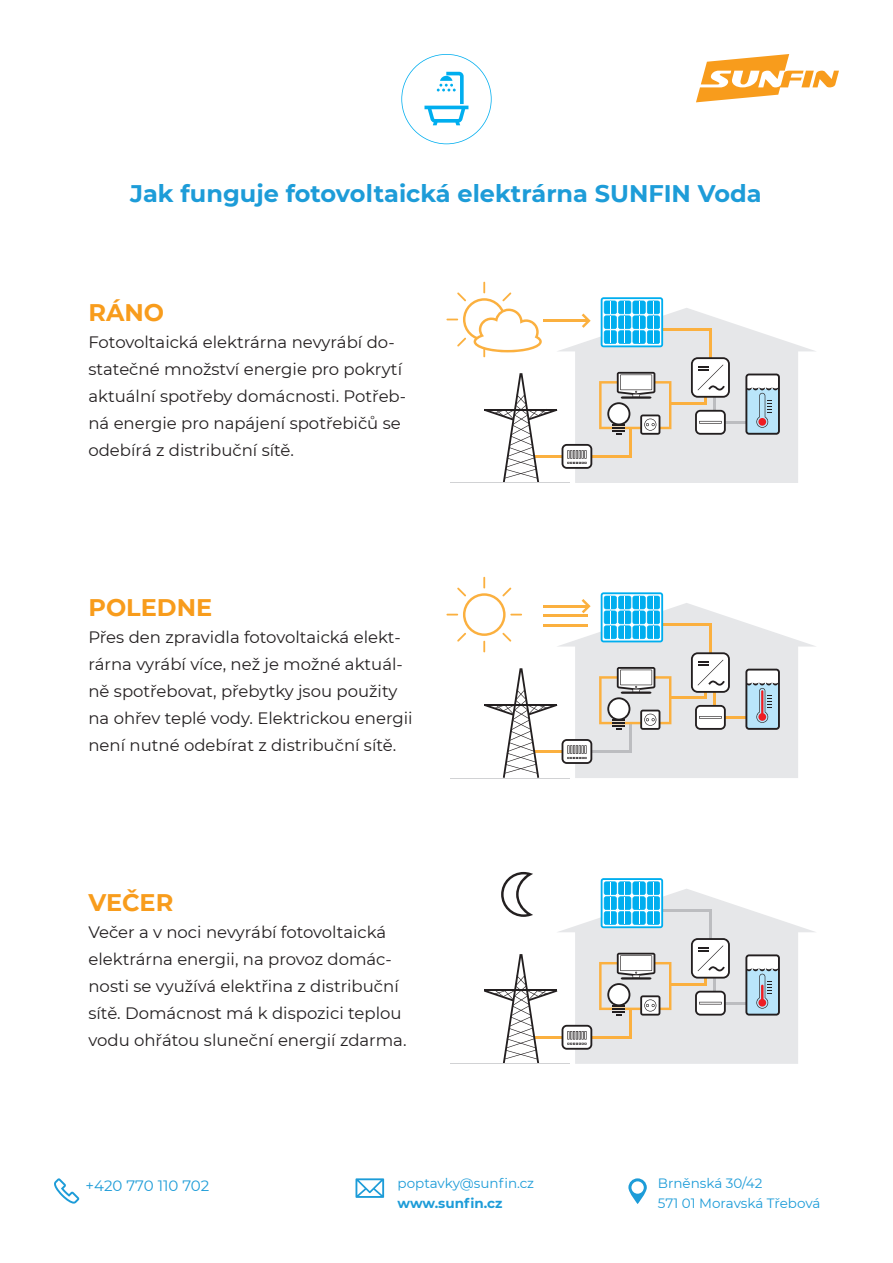
<style>
.page{position:relative;width:893px;height:1263px;background:#fff}
.page>*{position:absolute;margin:0;border:0;box-sizing:border-box;transform-origin:0 0}
.t1{font:700 24px "Montserrat";color:#1d9cd8}
.t2{font:700 24px "Montserrat";color:#f89c1c}
.t3{font:16.5px/27px "Montserrat";color:#231f20}
.t4{font:15px "Montserrat";letter-spacing:-.005em;color:#1d9cd8}
.t5{font:13.5px/19.5px "Montserrat";color:#1d9cd8}
.t6{font:700 13.5px "Montserrat";color:#1d9cd8}
</style>
<div class="page">
<svg style="left:401px;top:54px;width:91px;height:90px"></svg>
<svg style="left:628px;top:1178px;width:19px;height:26px"></svg>
<svg style="left:355px;top:1178px;width:29px;height:20px"></svg>
<svg style="left:54px;top:1178px;width:25px;height:25px"></svg>
<svg style="left:696px;top:54px;width:143px;height:48px"></svg>
<svg style="left:556px;top:603px;width:260px;height:175px;fill:#e6e7e9"></svg>
<hr style="left:670px;top:696px;width:35px;height:3px;background:#fbb03f">
<hr style="left:725px;top:716px;width:20px;height:3px;background:#fbb03f">
<hr style="left:562px;top:750px;width:69px;height:3px;background:#bcbdc0">
<hr style="left:630px;top:723px;width:2px;height:29px;background:#bcbdc0">
<hr style="left:662px;top:623px;width:48px;height:3px;background:#fbb03f">
<hr style="left:709px;top:623px;width:3px;height:30px;background:#fbb03f">
<svg style="left:599px;top:667px;width:72px;height:63px"></svg>
<svg style="left:446px;top:577px;width:76px;height:75px"></svg>
<svg style="left:484px;top:668px;width:108px;height:110px"></svg>
<hr style="left:543px;top:605px;width:45px;height:2px;background:#fbb03f">
<hr style="left:543px;top:614px;width:45px;height:3px;background:#fbb03f">
<hr style="left:543px;top:624px;width:45px;height:3px;background:#fbb03f">
<hr style="left:451px;top:778px;width:119px;height:1px;background:#d1d2d4">
<svg style="left:601px;top:592px;width:62px;height:50px;background:#45c3f3"></svg>
<svg style="left:582px;top:599px;width:9px;height:14px"></svg>
<svg style="left:691px;top:652px;width:39px;height:78px"></svg>
<svg style="left:745px;top:669px;width:35px;height:61px"></svg>
<svg style="left:558px;top:308px;width:258px;height:175px;fill:#e6e7e9"></svg>
<hr style="left:670px;top:402px;width:35px;height:2px;background:#fbb03f">
<hr style="left:725px;top:421px;width:21px;height:2px;background:#bcbdc0">
<hr style="left:562px;top:455px;width:69px;height:3px;background:#fbb03f">
<hr style="left:630px;top:428px;width:2px;height:30px;background:#fbb03f">
<hr style="left:662px;top:328px;width:48px;height:3px;background:#fbb03f">
<hr style="left:709px;top:328px;width:3px;height:30px;background:#fbb03f">
<svg style="left:582px;top:313px;width:9px;height:15px"></svg>
<svg style="left:599px;top:372px;width:72px;height:63px"></svg>
<svg style="left:484px;top:373px;width:108px;height:110px"></svg>
<hr style="left:543px;top:319px;width:45px;height:3px;background:#fbb03f">
<hr style="left:451px;top:483px;width:119px;height:1px;background:#d1d2d4">
<svg style="left:601px;top:297px;width:62px;height:50px"></svg>
<svg style="left:446px;top:282px;width:96px;height:75px"></svg>
<svg style="left:691px;top:357px;width:39px;height:78px"></svg>
<svg style="left:745px;top:373px;width:35px;height:62px"></svg>
<svg style="left:558px;top:889px;width:257px;height:175px;fill:#e6e7e9"></svg>
<svg style="left:501px;top:872px;width:32px;height:45px"></svg>
<hr style="left:670px;top:983px;width:35px;height:2px;background:#fbb03f">
<hr style="left:725px;top:1002px;width:21px;height:2px;background:#bcbdc0">
<hr style="left:562px;top:1036px;width:69px;height:2px;background:#fbb03f">
<hr style="left:630px;top:1009px;width:2px;height:29px;background:#fbb03f">
<hr style="left:662px;top:909px;width:48px;height:2px;background:#bcbdc0">
<hr style="left:709px;top:909px;width:3px;height:29px;background:#bcbdc0">
<svg style="left:599px;top:953px;width:72px;height:62px"></svg>
<svg style="left:484px;top:954px;width:108px;height:110px"></svg>
<hr style="left:451px;top:1063px;width:119px;height:1px;background:#d1d2d4">
<svg style="left:601px;top:878px;width:62px;height:50px"></svg>
<svg style="left:691px;top:938px;width:39px;height:77px"></svg>
<svg style="left:745px;top:954px;width:35px;height:61px"></svg>
<h1 class="t1" style="left:130px;top:176px;width:633px">Jak funguje fotovoltaická elektrárna SUNFIN Voda</h1>
<h1 class="t2" style="left:88px;top:295px;width:77px">RÁNO</h1>
<p class="t3" style="left:88px;top:328px;width:319px">Fotovoltaická elektrárna nevyrábí do&shy;statečné množství energie pro pokrytí aktuální spotřeby domácnosti. Potřeb&shy;ná energie pro napájení spotřebičů se odebírá z distribuční sítě.</p>
<h1 class="t2" style="left:88px;top:590px;width:125px">POLEDNE</h1>
<p class="t3" style="left:88px;top:623px;width:326px">Přes den zpravidla fotovoltaická elekt&shy;rárna vyrábí více, než je možné aktuál&shy;ně spotřebovat, přebytky jsou použity na ohřev teplé vody. Elektrickou energii není nutné odebírat z distribuční sítě.</p>
<h1 class="t2" style="left:88px;top:885px;width:86px">VEČER</h1>
<p class="t3" style="left:88px;top:918px;width:320px">Večer a v noci nevyrábí fotovoltaická elektrárna energii, na provoz domác&shy;nosti se využívá elektřina z distribuční sítě. Domácnost má k dispozici teplou vodu ohřátou sluneční energií zdarma.</p>
<p class="t4" style="left:86px;top:1175px;width:125px">+420 770 110 702</p>
<p class="t5" style="left:398px;top:1173px;width:138px">poptavky@sunfin.cz</p>
<p class="t6" style="left:398px;top:1193px;width:106px">www.sunfin.cz</p>
<p class="t5" style="left:658px;top:1173px;width:164px">Brněnská 30/42<br>571 01 Moravská Třebová</p>
</div>
